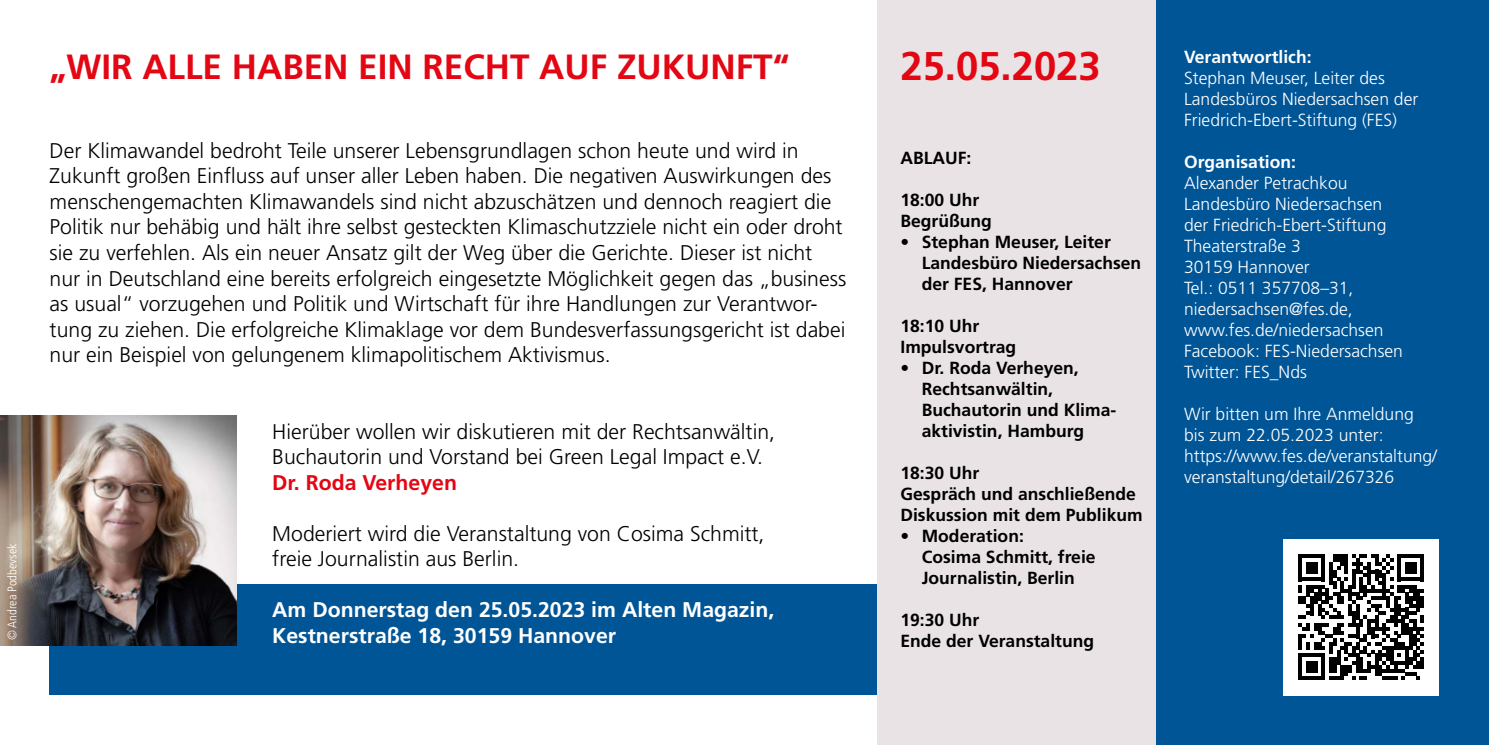
<style>
.page{position:relative;width:1489px;height:745px;background:#fff}
.page>*{position:absolute;margin:0;border:0;box-sizing:border-box;transform-origin:0 0}
.t1{font:700 40px "Frutiger LT Std";color:#e30613}
.t2{font:700 35px "Frutiger LT Std";color:#e30613}
.t3{font:300 21.25px/25.5px "Frutiger LT Std";color:#000}
.t4{font:700 21.25px/25.5px "Frutiger LT Std";color:#fff}
.t5{font:700 21.25px "Frutiger LT Std";color:#e30613}
.t6{font:300 17.5px/21px "Frutiger LT Std";color:#fff}
.t7{font:700 17.5px/21px "Frutiger LT Std";color:#000}
.t8{font:700 17.5px "Frutiger LT Std";color:#fff}
.t9{font:300 condensed 12.5px "Frutiger LT Std";color:#fff}
</style>
<div class="page">
<div style="left:1155px;top:0;width:333px;height:744px;background:#005597"></div>
<div style="left:50px;top:584px;width:826px;height:110px;background:#005597"></div>
<div style="left:876px;top:0;width:279px;height:744px;background:#e9e3e5"></div>
<div style="left:1283px;top:539px;width:156px;height:155px;background:#fff"></div>
<img style="left:0;top:415px;width:237px;height:230px">
<svg style="left:1298px;top:554px;width:125px;height:125px"></svg>
<p class="t9" style="left:5px;top:639px;width:98px;rotate:-90deg">© Andrea Podbevsek</p>
<h2 class="t2" style="left:50px;top:46px;width:741px">„WIR ALLE HABEN EIN RECHT AUF ZUKUNFT“</h2>
<p class="t3" style="left:50px;top:138px;width:798px">Der Klimawandel bedroht Teile unserer Lebensgrundlagen schon heute und wird in Zukunft großen Einfluss auf unser aller Leben haben. Die negativen Auswirkungen des menschengemachten Klimawandels sind nicht abzuschätzen und dennoch reagiert die Politik nur behäbig und hält ihre selbst gesteckten Klimaschutzziele nicht ein oder droht sie zu verfehlen. Als ein neuer Ansatz gilt der Weg über die Gerichte. Dieser ist nicht nur in Deutschland eine bereits erfolgreich eingesetzte Möglichkeit gegen das „business as usual“ vorzugehen und Politik und Wirtschaft für ihre Handlungen zur Verantwor&shy;tung zu ziehen. Die erfolgreiche Klimaklage vor dem Bundesverfassungsgericht ist dabei nur ein Beispiel von gelungenem klimapolitischem Aktivismus.</p>
<p class="t3" style="left:272px;top:418px;width:504px">Hierüber wollen wir diskutieren mit der Rechtsanwältin,<br>Buchautorin und Vorstand bei Green Legal Impact e.V.</p>
<p class="t5" style="left:272px;top:469px;width:186px">Dr. Roda Verheyen</p>
<p class="t3" style="left:272px;top:520px;width:493px">Moderiert wird die Veranstaltung von Cosima Schmitt, freie Journalistin aus Berlin.</p>
<p class="t4" style="left:272px;top:597px;width:503px">Am Donnerstag den 25.05.2023 im Alten Magazin,<br>Kestnerstraße 18, 30159 Hannover</p>
<h1 class="t1" style="left:900px;top:42px;width:202px">25.05.2023</h1>
<p class="t7" style="left:900px;top:147px;width:72px">ABLAUF:</p>
<p class="t7" style="left:900px;top:189px;width:93px">18:00 Uhr<br>Begrüßung</p>
<p class="t7" style="left:921px;top:231px;width:221px;text-indent:-21px">• Stephan Meuser, Leiter<br>Landesbüro Niedersachsen der FES, Hannover</p>
<p class="t7" style="left:900px;top:315px;width:117px">18:10 Uhr<br>Impulsvortrag</p>
<p class="t7" style="left:921px;top:357px;width:196px;text-indent:-21px">• Dr. Roda Verheyen,<br>Rechtsanwältin,<br>Buchautorin und Klima&shy;aktivistin, Hamburg</p>
<p class="t7" style="left:900px;top:462px;width:244px">18:30 Uhr<br>Gespräch und anschließende<br>Diskussion mit dem Publikum</p>
<p class="t7" style="left:921px;top:525px;width:175px;text-indent:-21px">• Moderation:<br>Cosima Schmitt, freie<br>Journalistin, Berlin</p>
<p class="t7" style="left:900px;top:609px;width:195px">19:30 Uhr<br>Ende der Veranstaltung</p>
<p class="t8" style="left:1183px;top:46px;width:129px">Verantwortlich:</p>
<p class="t6" style="left:1183px;top:67px;width:236px">Stephan Meuser, Leiter des<br>Landesbüros Niedersachsen der<br>Friedrich-Ebert-Stiftung (FES)</p>
<p class="t8" style="left:1183px;top:151px;width:113px">Organisation:</p>
<p class="t6" style="left:1183px;top:172px;width:220px">Alexander Petrachkou<br>Landesbüro Niedersachsen der Friedrich-Ebert-Stiftung<br>Theaterstraße 3<br>30159 Hannover<br>Tel.: 0511 357708–31, niedersachsen@fes.de, www.fes.de/niedersachsen<br>Facebook: FES-Niedersachsen<br>Twitter: FES_Nds</p>
<p class="t6" style="left:1183px;top:403px;width:254px">Wir bitten um Ihre Anmeldung bis zum 22.05.2023 unter: https://www.fes.de/veranstaltung/ veranstaltung/detail/267326</p>
</div>
